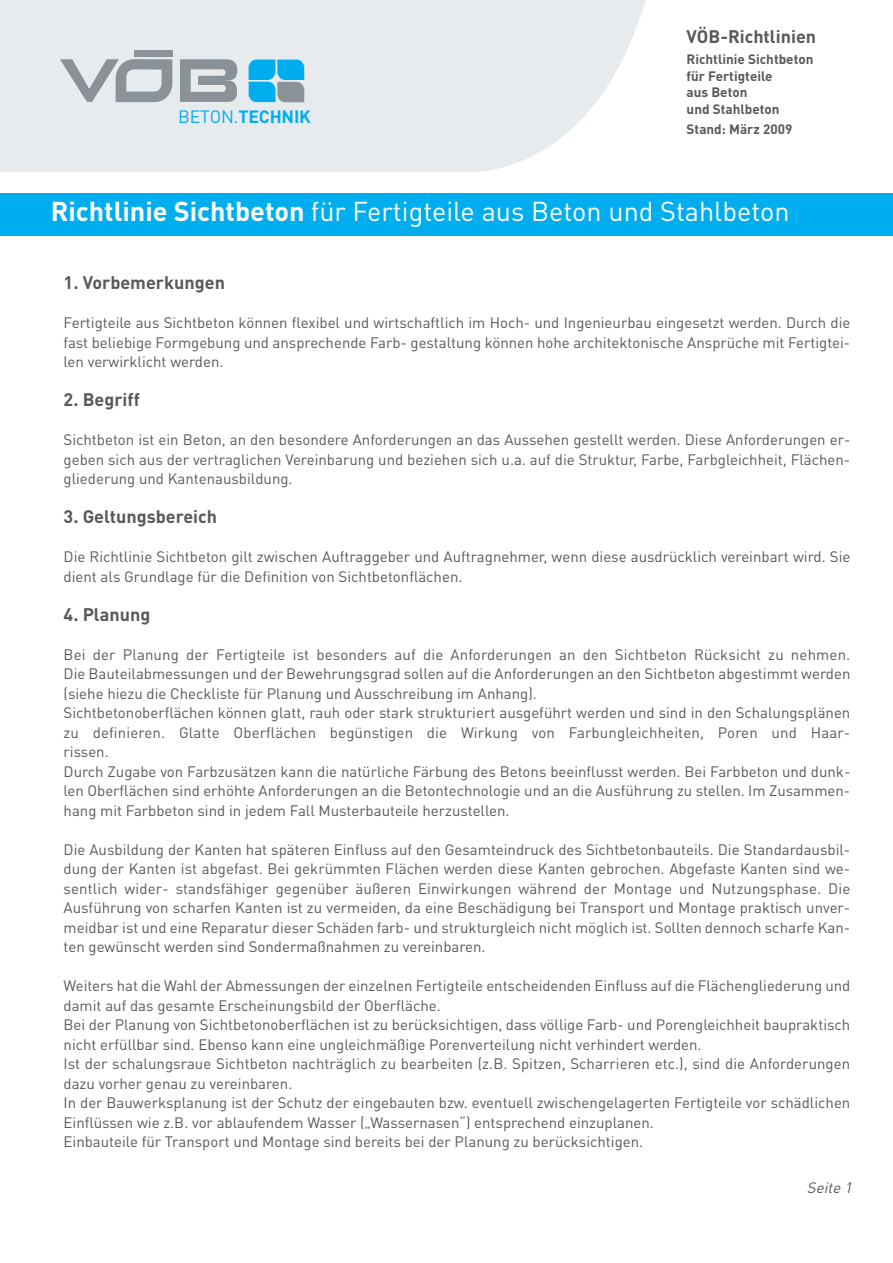
<style>
.page{position:relative;width:893px;height:1263px;background:#fff}
.page>*{position:absolute;margin:0;border:0;box-sizing:border-box;transform-origin:0 0}
.t1{font:27px "DINOT";color:#fff}
.t2{font:700 18px "DINOT";color:#58595b}
.t3{font:700 17.7px "DINOT";letter-spacing:-.01em;color:#00aeef}
.t4{font:15px/19.5px "DINOT";color:#58595b;text-align:justify}
.t5{font:italic 15px "DINOT";color:#58595b}
.t6{font:700 13.5px/16.5px "DINOT";color:#58595b}
.s1{font-weight:400}
.s2{font-weight:700}
</style>
<div class="page">
<svg style="left:0;top:0;width:646px;height:172px;fill:#e7ebed"></svg>
<div style="left:134px;top:50px;width:38px;height:6px;background:#8a9297"></div>
<svg style="left:180px;top:59px;width:59px;height:43px"></svg>
<svg style="left:60px;top:59px;width:112px;height:43px"></svg>
<svg style="left:249px;top:60px;width:55px;height:42px"></svg>
<div style="left:0;top:193px;width:892px;height:42px;background:#00aeef"></div>
<p class="t3" style="left:178px;top:107px;width:134px"><span class="s1">BETON.</span>TECHNIK</p>
<p class="t2" style="left:686px;top:31px;width:131px">VÖB-Richtlinien</p>
<p class="t6" style="left:686px;top:52px;width:128px">Richtlinie Sichtbeton für Fertigteile<br>aus Beton<br>und Stahlbeton</p>
<p class="t6" style="left:686px;top:123px;width:107px">Stand: März 2009</p>
<h1 class="t1" style="left:51px;top:202px;width:740px"><span class="s2">Richtlinie Sichtbeton</span> für Fertigteile aus Beton und Stahlbeton</h1>
<p class="t2" style="left:64px;top:277px;width:163px">1. Vorbemerkungen</p>
<p class="t4" style="left:64px;top:315px;width:788px">Fertigteile aus Sichtbeton können flexibel und wirtschaftlich im Hoch- und Ingenieurbau eingesetzt werden. Durch die fast beliebige Formgebung und ansprechende Farb - gestaltung können hohe architektonische Ansprüche mit Fertigtei&shy;len verwirklicht werden.</p>
<p class="t2" style="left:64px;top:394px;width:78px">2. Begriff</p>
<p class="t4" style="left:64px;top:432px;width:788px">Sichtbeton ist ein Beton, an den besondere Anforderungen an das Aussehen gestellt werden. Diese Anforderungen er&shy;geben sich aus der vertraglichen Vereinbarung und beziehen sich u.a. auf die Struktur, Farbe, Farbgleichheit, Flächen&shy;gliederung und Kantenausbildung.</p>
<p class="t2" style="left:64px;top:511px;width:155px">3. Geltungsbereich</p>
<p class="t4" style="left:64px;top:549px;width:788px">Die Richtlinie Sichtbeton gilt zwischen Auftraggeber und Auftragnehmer, wenn diese ausdrücklich vereinbart wird. Sie dient als Grundlage für die Definition von Sichtbetonflächen.</p>
<p class="t2" style="left:64px;top:608px;width:88px">4. Planung</p>
<p class="t4" style="left:64px;top:647px;width:788px;text-align:left">Bei der Planung der Fertigteile ist besonders auf die Anforderungen an den Sichtbeton Rücksicht zu nehmen.<br>Die Bauteilabmessungen und der Bewehrungsgrad sollen auf die Anforderungen an den Sichtbeton abgestimmt werden (siehe hiezu die Checkliste für Planung und Ausschreibung im Anhang).<br>Sichtbetonoberflächen können glatt, rauh oder stark strukturiert ausgeführt werden und sind in den Schalungsplänen zu definieren. Glatte Oberflächen begünstigen die Wirkung von Farbungleichheiten, Poren und Haar&shy;rissen.<br>Durch Zugabe von Farbzusätzen kann die natürliche Färbung des Betons beeinflusst werden. Bei Farbbeton und dunk&shy;len Oberflächen sind erhöhte Anforderungen an die Betontechnologie und an die Ausführung zu stellen. Im Zusammen&shy;hang mit Farbbeton sind in jedem Fall Musterbauteile herzustellen.</p>
<p class="t4" style="left:64px;top:842px;width:788px">Die Ausbildung der Kanten hat späteren Einfluss auf den Gesamteindruck des Sichtbetonbauteils. Die Standardausbil&shy;dung der Kanten ist abgefast. Bei gekrümmten Flächen werden diese Kanten gebrochen. Abgefaste Kanten sind we&shy;sentlich wider- standsfähiger gegenüber äußeren Einwirkungen während der Montage und Nutzungsphase. Die Ausführung von scharfen Kanten ist zu vermeiden, da eine Beschädigung bei Transport und Montage praktisch unver&shy;meidbar ist und eine Reparatur dieser Schäden farb- und strukturgleich nicht möglich ist. Sollten dennoch scharfe Kan&shy;ten gewünscht werden sind Sondermaßnahmen zu vereinbaren.</p>
<p class="t4" style="left:64px;top:978px;width:788px;text-align:left">Weiters hat die Wahl der Abmessungen der einzelnen Fertigteile entscheidenden Einfluss auf die Flächengliederung und damit auf das gesamte Erscheinungsbild der Oberfläche.<br>Bei der Planung von Sichtbetonoberflächen ist zu berücksichtigen, dass völlige Farb- und Porengleichheit baupraktisch nicht erfüllbar sind. Ebenso kann eine ungleichmäßige Porenverteilung nicht verhindert werden.<br>Ist der schalungsraue Sichtbeton nachträglich zu bearbeiten (z.B. Spitzen, Scharrieren etc.), sind die Anforderungen dazu vorher genau zu vereinbaren.<br>In der Bauwerksplanung ist der Schutz der eingebauten bzw. eventuell zwischengelagerten Fertigteile vor schädlichen Einflüssen wie z.B. vor ablaufendem Wasser („Wassernasen“) entsprechend einzuplanen.<br>Einbauteile für Transport und Montage sind bereits bei der Planung zu berücksichtigen.</p>
<p class="t5" style="left:807px;top:1182px;width:49px">Seite 1</p>
</div>
